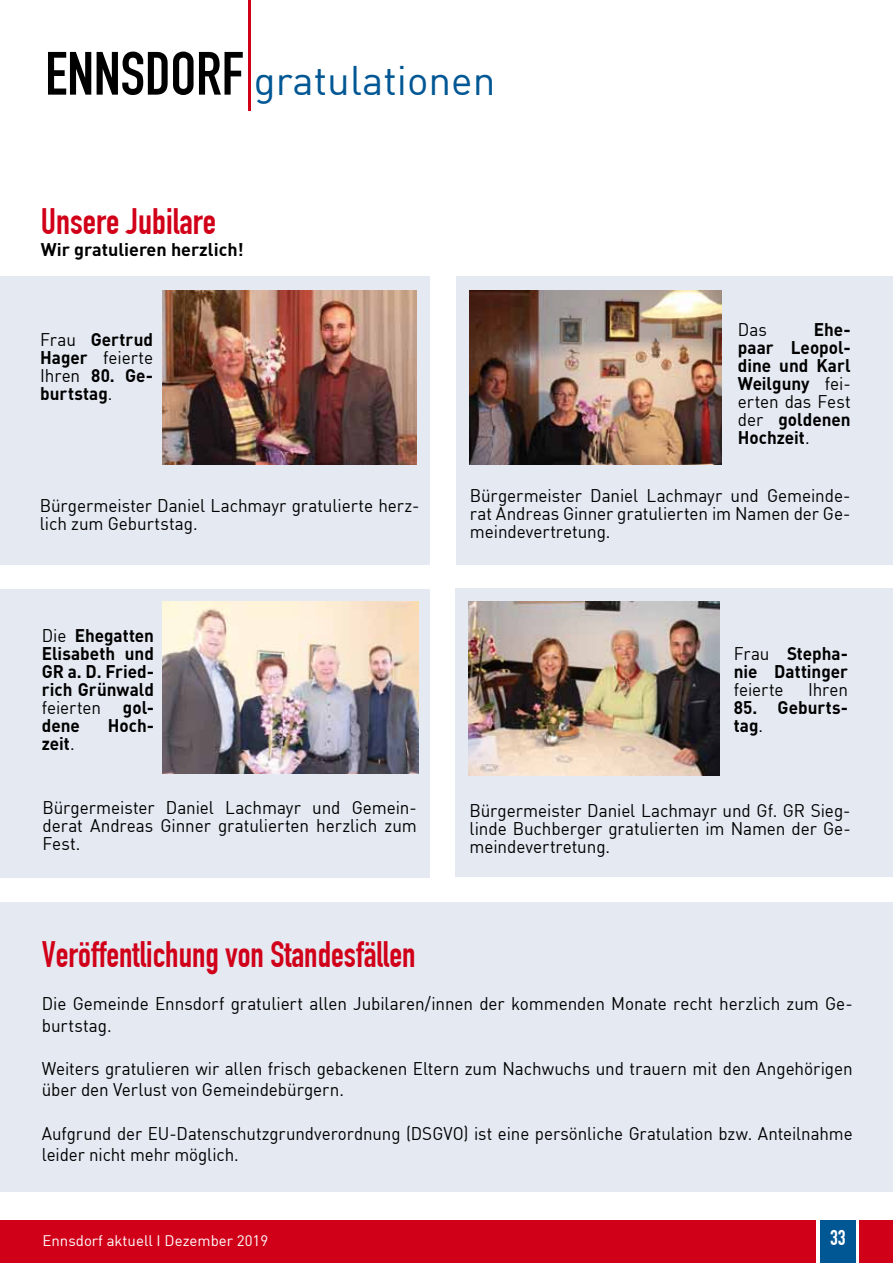
<style>
.page{position:relative;width:893px;height:1263px;background:#fff}
.page>*{position:absolute;margin:0;border:0;box-sizing:border-box;transform-origin:0 0}
.t1{font:60px "DIN Engschrift";color:#000}
.t2{font:40.5px "DIN";color:#005794}
.t3{font:36px "DIN Engschrift";color:#d10019;scale:.96 1}
.t4{font:36px "DIN Engschrift";color:#d10019}
.t5{font:21px "DIN Engschrift";color:#fff}
.t6{font:18px/18px "DIN";letter-spacing:-.005em;color:#000;scale:.95 1}
.t7{font:700 18px/18px "DIN";color:#000;text-align:justify;scale:.95 1}
.t8{font:18px/21.6px "DIN";letter-spacing:-.005em;color:#000;scale:.94 1}
.t9{font:700 18px "DIN";color:#000}
.t10{font:15px "DIN";color:#fff}
.s1{font-weight:400}
</style>
<div class="page">
<div style="left:0;top:1220px;width:9px;height:43px;background:#d10019"></div>
<div style="left:1px;top:1220px;width:892px;height:43px;background:#d10019"></div>
<div style="left:816px;top:1220px;width:43px;height:43px;background:linear-gradient(to bottom,#fff,#fff)"></div>
<div style="left:820px;top:1220px;width:35px;height:43px;background:#005794"></div>
<hr style="left:248px;top:0;width:3px;height:111px;background:#d10019">
<div style="left:0;top:276px;width:430px;height:289px;background:#e4e9f2"></div>
<div style="left:457px;top:276px;width:436px;height:289px;background:#e4e9f2"></div>
<img style="left:163px;top:291px;width:254px;height:173px">
<img style="left:469px;top:291px;width:253px;height:173px">
<div style="left:0;top:589px;width:430px;height:288px;background:#e4e9f2"></div>
<div style="left:455px;top:588px;width:438px;height:289px;background:#e4e9f2"></div>
<img style="left:163px;top:602px;width:255px;height:172px">
<img style="left:468px;top:602px;width:251px;height:173px">
<div style="left:0;top:902px;width:893px;height:289px;background:#e4e9f2"></div>
<h1 class="t1" style="left:45px;top:38px;width:200px">ENNSDORF</h1>
<h2 class="t2" style="left:254px;top:55px;width:243px">gratulationen</h2>
<h3 class="t4" style="left:41px;top:200px;width:177px">Unsere Jubilare</h3>
<p class="t9" style="left:41px;top:237px;width:205px">Wir gratulieren herzlich!</p>
<p class="t7" style="left:40px;top:330px;width:120px"><span class="s1">Frau</span> Gertrud Hager <span class="s1">feierte Ihren</span> 80. Ge&shy;burtstag<span class="s1">.</span></p>
<p class="t7" style="left:738px;top:320px;width:120px;text-indent:76px">Ehe&shy;paar Leopol&shy;dine und Karl Weilguny <span class="s1">fei&shy;erten das Fest der</span> goldenen Hochzeit<span class="s1">.</span></p>
<p class="t6" style="left:738px;top:320px;width:32px">Das</p>
<p class="t6" style="left:40px;top:496px;width:401px">Bürgermeister Daniel Lachmayr gratulierte herz&shy;lich zum Geburtstag.</p>
<p class="t7" style="left:42px;top:625px;width:120px"><span class="s1">Die</span> Ehegatten Elisabeth und GR a. D. Fried&shy;rich Grünwald <span class="s1">feierten</span> gol&shy;dene</p>
<p class="t7" style="left:108px;top:715px;width:50px">Hoch-</p>
<p class="t7" style="left:42px;top:733px;width:36px">zeit<span class="s1">.</span></p>
<p class="t6" style="left:43px;top:798px;width:396px;text-align:justify">Bürgermeister Daniel Lachmayr und Gemein&shy;derat Andreas Ginner gratulierten herzlich zum Fest.</p>
<p class="t6" style="left:470px;top:486px;width:402px;text-align:justify">Bürgermeister Daniel Lachmayr und Gemeinde&shy;rat Andreas Ginner gratulierten im Namen der Ge&shy;meindevertretung.</p>
<p class="t7" style="left:734px;top:643px;width:122px"><span class="s1">Frau</span> Stepha&shy;nie Dattinger</p>
<p class="t6" style="left:734px;top:680px;width:54px">feierte</p>
<p class="t6" style="left:808px;top:680px;width:44px">Ihren</p>
<p class="t7" style="left:734px;top:697px;width:122px">85. Geburts&shy;tag<span class="s1">.</span></p>
<p class="t6" style="left:470px;top:801px;width:403px;text-align:justify">Bürgermeister Daniel Lachmayr und Gf. GR Sieg&shy;linde Buchberger gratulierten im Namen der Ge&shy;meindevertretung.</p>
<h3 class="t3" style="left:42px;top:933px;width:391px">Veröffentlichung von Standesfällen</h3>
<p class="t6" style="left:42px;top:992px;width:855px;line-height:21.6px">Die Gemeinde Ennsdorf gratuliert allen Jubilaren/innen der kommenden Monate recht herzlich zum Ge&shy;burtstag.</p>
<p class="t6" style="left:42px;top:1057px;width:855px;line-height:21.6px">Weiters gratulieren wir allen frisch gebackenen Eltern zum Nachwuchs und trauern mit den Angehörigen über den Verlust von Gemeindebürgern.</p>
<p class="t8" style="left:42px;top:1122px;width:864px">Aufgrund der EU-Datenschutzgrundverordnung (DSGVO) ist eine persönliche Gratulation bzw. Anteilnahme leider nicht mehr möglich.</p>
<p class="t10" style="left:43px;top:1231px;width:227px">Ennsdorf aktuell I Dezember 2019</p>
<p class="t5" style="left:830px;top:1225px;width:17px">33</p>
</div>
